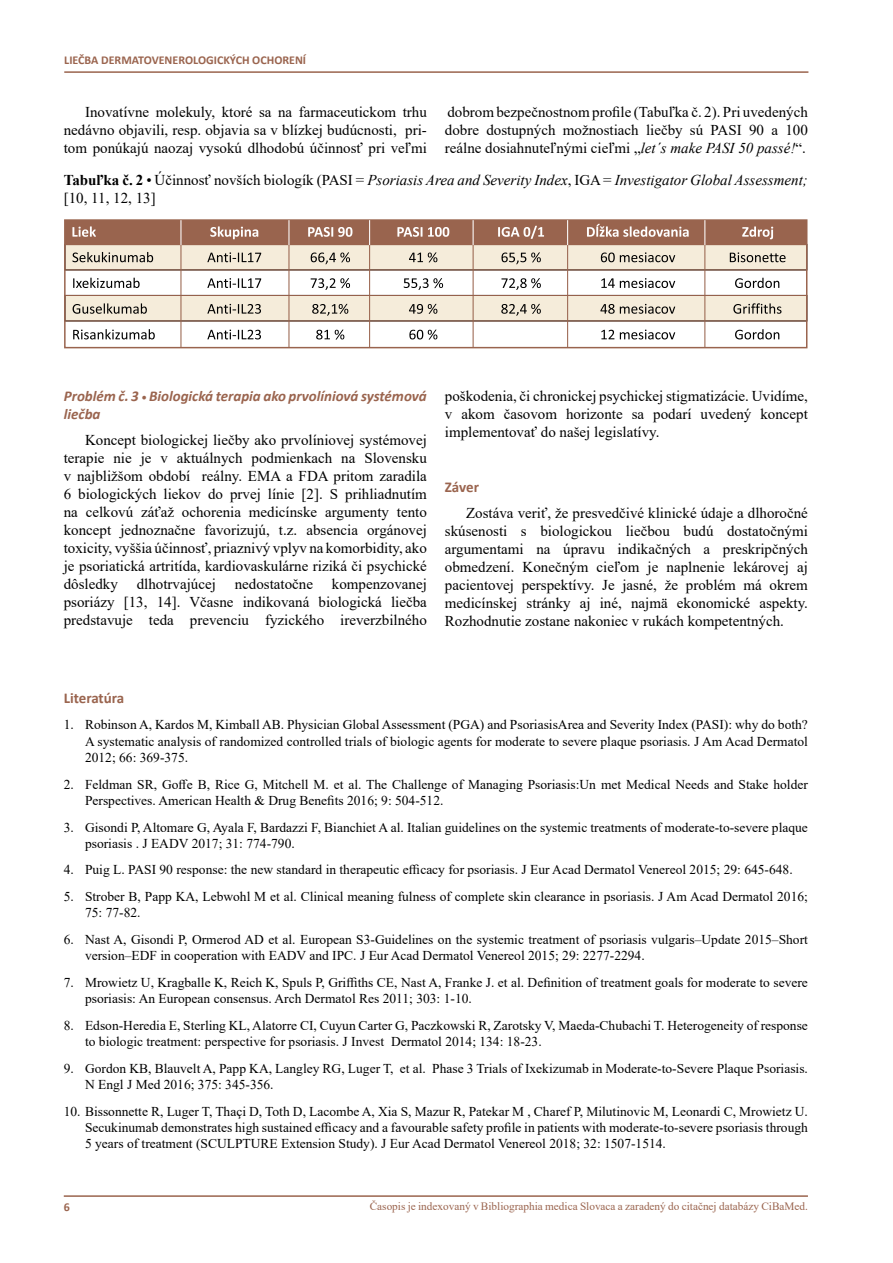
<style>
.page{position:relative;width:893px;height:1263px;background:#fff}
.page>*{position:absolute;margin:0;border:0;box-sizing:border-box;transform-origin:0 0}
.t1{font:15px/18px "Times New Roman";color:#000;text-align:justify}
.t2{font:italic 15px/18px "Times New Roman";color:#000}
.t3{font:italic 700 15px/18px "Calibri";color:#9a644e}
.t4{font:700 15px "Calibri";letter-spacing:-.005em;color:#9a644e}
.t5{font:13.5px/16.2px "Times New Roman";color:#000}
.t6{font:700 12px "Calibri";color:#9a644e}
.t7{font:11.25px "Times New Roman";color:#9a644e}
.s1{font-style:italic}
.s2{font-weight:700;font-style:normal}
.s3{font-style:normal}
.s4{font-size:10.5px}
</style>
<div class="page">
<hr style="left:64px;top:71px;width:744px;height:2px;background:#9a644e">
<hr style="left:64px;top:1195px;width:744px;height:2px;background:#9a644e">
<div style="left:65px;top:295px;width:742px;height:26px;background:#f5ecda"></div>
<div style="left:65px;top:244px;width:742px;height:26px;background:#f5ecda"></div>
<div style="left:65px;top:220px;width:741px;height:24px;background:#99644e"></div>
<div style="left:64px;top:219px;width:743px;height:129px;border:2px solid #99644e"></div>
<hr style="left:65px;top:244px;width:742px;height:1px;background:#99644e">
<hr style="left:567px;top:242px;width:1px;height:105px;background:#99644e">
<svg style="left:567px;top:220px;width:1px;height:25px"></svg>
<hr style="left:65px;top:269px;width:742px;height:1px;background:#99644e">
<hr style="left:65px;top:295px;width:742px;height:1px;background:#99644e">
<hr style="left:65px;top:320px;width:742px;height:1px;background:#99644e">
<svg style="left:72px;top:252px;width:83px;height:87px"></svg>
<svg style="left:72px;top:226px;width:24px;height:11px"></svg>
<svg style="left:210px;top:226px;width:48px;height:13px"></svg>
<svg style="left:308px;top:227px;width:44px;height:10px"></svg>
<svg style="left:397px;top:227px;width:52px;height:10px"></svg>
<svg style="left:498px;top:226px;width:46px;height:13px"></svg>
<svg style="left:587px;top:224px;width:102px;height:13px"></svg>
<svg style="left:742px;top:226px;width:31px;height:13px"></svg>
<hr style="left:180px;top:242px;width:1px;height:105px;background:#99644e">
<svg style="left:180px;top:220px;width:1px;height:25px"></svg>
<svg style="left:207px;top:252px;width:54px;height:87px"></svg>
<hr style="left:288px;top:242px;width:1px;height:105px;background:#99644e">
<svg style="left:288px;top:220px;width:1px;height:25px"></svg>
<svg style="left:311px;top:252px;width:39px;height:38px"></svg>
<svg style="left:312px;top:304px;width:36px;height:36px"></svg>
<hr style="left:473px;top:242px;width:1px;height:105px;background:#99644e">
<svg style="left:473px;top:220px;width:1px;height:25px"></svg>
<svg style="left:404px;top:252px;width:39px;height:88px"></svg>
<svg style="left:501px;top:252px;width:40px;height:38px"></svg>
<svg style="left:501px;top:304px;width:40px;height:12px"></svg>
<svg style="left:600px;top:252px;width:75px;height:87px"></svg>
<hr style="left:704px;top:242px;width:1px;height:105px;background:#99644e">
<svg style="left:704px;top:220px;width:1px;height:25px"></svg>
<svg style="left:730px;top:252px;width:56px;height:62px"></svg>
<svg style="left:735px;top:329px;width:44px;height:10px"></svg>
<hr style="left:369px;top:242px;width:1px;height:105px;background:#99644e">
<svg style="left:369px;top:220px;width:1px;height:25px"></svg>
<p class="t6" style="left:64px;top:52px;width:243px">LIEČBA DERMATOVENEROLOGICKÝCH OCHORENÍ</p>
<p class="t1" style="left:64px;top:102px;width:365px;text-indent:21px">Inovatívne molekuly, ktoré sa na farmaceutickom trhu nedávno objavili, resp. objavia sa v blízkej budúcnosti, pri&shy;tom ponúkajú naozaj vysokú dlhodobú účinnosť pri veľmi</p>
<p class="t1" style="left:445px;top:102px;width:365px">dobrom bezpečnostnom profile (Tabuľka č. 2). Pri uvedených dobre dostupných možnostiach liečby sú PASI 90 a 100 reálne dosiahnuteľnými cieľmi „<span class="s1">let´s make PASI 50 passé!</span>“.</p>
<p class="t2" style="left:64px;top:171px;width:746px"><span class="s2">Tabuľka č. 2</span> <span class="s3">• Účinnosť novších biologík (PASI =</span> Psoriasis Area and Severity Index<span class="s3">, IGA =</span> Investigator Global Assessment; <span class="s3">[10, 11, 12, 13]</span></p>
<p class="t3" style="left:64px;top:387px;width:365px">Problém č. 3 <span class="s4">•</span> Biologická terapia ako prvolíniová systémová liečba</p>
<p class="t1" style="left:64px;top:430px;width:365px;text-indent:21px">Koncept biologickej liečby ako prvolíniovej systémovej terapie nie je v aktuálnych podmienkach na Slovensku v najbližšom období reálny. EMA a FDA pritom zaradila 6 biologických liekov do prvej línie [2]. S prihliadnutím na celkovú záťaž ochorenia medicínske argumenty tento koncept jednoznačne favorizujú, t.z. absencia orgánovej toxicity, vyššia účinnosť, priaznivý vplyv na komorbidity, ako je psoriatická artritída, kardiovaskulárne riziká či psychické dôsledky</p>
<p class="t1" style="left:64px;top:574px;width:365px;text-indent:268px">kompenzovanej psoriázy [13, 14]. Včasne indikovaná biologická liečba predstavuje teda prevenciu fyzického ireverzbilného</p>
<p class="t1" style="left:137px;top:574px;width:81px">dlhotrvajúcej</p>
<p class="t1" style="left:235px;top:574px;width:80px">nedostatočne</p>
<p class="t1" style="left:445px;top:386px;width:365px">poškodenia, či chronickej psychickej stigmatizácie. Uvidíme, v akom časovom horizonte sa podarí uvedený koncept implementovať do našej legislatívy.</p>
<p class="t4" style="left:445px;top:476px;width:36px">Záver</p>
<p class="t1" style="left:445px;top:503px;width:365px;text-indent:21px">Zostáva veriť, že presvedčivé klinické údaje a dlhoročné skúsenosti s biologickou liečbou budú dostatočnými argumentami na úpravu indikačných a preskripčných obmedzení. Konečným cieľom je naplnenie lekárovej aj pacientovej perspektívy. Je jasné, že problém má okrem medicínskej stránky aj iné, najmä ekonomické aspekty.<br>Rozhodnutie zostane nakoniec v rukách kompetentných.</p>
<p class="t4" style="left:64px;top:687px;width:62px">Literatúra</p>
<p class="t5" style="left:85px;top:716px;width:724px;text-align:justify;text-indent:-21px">1. Robinson A, Kardos M, Kimball AB. Physician Global Assessment (PGA) and PsoriasisArea and Severity Index (PASI): why do both?<br>A systematic analysis of randomized controlled trials of biologic agents for moderate to severe plaque psoriasis. J Am Acad Dermatol 2012; 66: 369-375.</p>
<p class="t5" style="left:85px;top:775px;width:724px;text-indent:-21px">2. Feldman SR, Goffe B, Rice G, Mitchell M. et al. The Challenge of Managing Psoriasis:Un met Medical Needs and Stake holder<br>Perspectives. American Health &amp; Drug Benefits 2016; 9: 504-512.</p>
<p class="t5" style="left:85px;top:818px;width:724px;text-indent:-21px">3. Gisondi P, Altomare G, Ayala F, Bardazzi F, Bianchiet A al. Italian guidelines on the systemic treatments of moderate-to-severe plaque psoriasis . J EADV 2017; 31: 774-790.</p>
<p class="t5" style="left:64px;top:861px;width:730px">4. Puig L. PASI 90 response: the new standard in therapeutic efficacy for psoriasis. J Eur Acad Dermatol Venereol 2015; 29: 645-648.</p>
<p class="t5" style="left:85px;top:888px;width:724px;text-indent:-21px">5. Strober B, Papp KA, Lebwohl M et al. Clinical meaning fulness of complete skin clearance in psoriasis. J Am Acad Dermatol 2016;<br>75: 77-82.</p>
<p class="t5" style="left:85px;top:931px;width:724px;text-indent:-21px">6. Nast A, Gisondi P, Ormerod AD et al. European S3-Guidelines on the systemic treatment of psoriasis vulgaris–Update 2015–Short version–EDF in cooperation with EADV and IPC. J Eur Acad Dermatol Venereol 2015; 29: 2277-2294.</p>
<p class="t5" style="left:85px;top:974px;width:724px;text-indent:-21px">7. Mrowietz U, Kragballe K, Reich K, Spuls P, Griffiths CE, Nast A, Franke J. et al. Definition of treatment goals for moderate to severe psoriasis: An European consensus. Arch Dermatol Res 2011; 303: 1-10.</p>
<p class="t5" style="left:85px;top:1017px;width:724px;text-indent:-21px">8. Edson-Heredia E, Sterling KL, Alatorre CI, Cuyun Carter G, Paczkowski R, Zarotsky V, Maeda-Chubachi T. Heterogeneity of response to biologic treatment: perspective for psoriasis. J Invest Dermatol 2014; 134: 18-23.</p>
<p class="t5" style="left:85px;top:1060px;width:724px;text-indent:-21px">9. Gordon KB, Blauvelt A, Papp KA, Langley RG, Luger T, et al. Phase 3 Trials of Ixekizumab in Moderate-to-Severe Plaque Psoriasis.<br>N Engl J Med 2016; 375: 345-356.</p>
<p class="t5" style="left:85px;top:1102px;width:724px;text-align:justify;text-indent:-21px">10. Bissonnette R, Luger T, Thaçi D, Toth D, Lacombe A, Xia S, Mazur R, Patekar M , Charef P, Milutinovic M, Leonardi C, Mrowietz U.<br>Secukinumab demonstrates high sustained efficacy and a favourable safety profile in patients with moderate-to-severe psoriasis through 5 years of treatment (SCULPTURE Extension Study). J Eur Acad Dermatol Venereol 2018; 32: 1507-1514.</p>
<p class="t6" style="left:64px;top:1198px;width:8px">6</p>
<p class="t7" style="left:370px;top:1198px;width:440px">Časopis je indexovaný v Bibliographia medica Slovaca a zaradený do citačnej databázy CiBaMed.</p>
</div>
